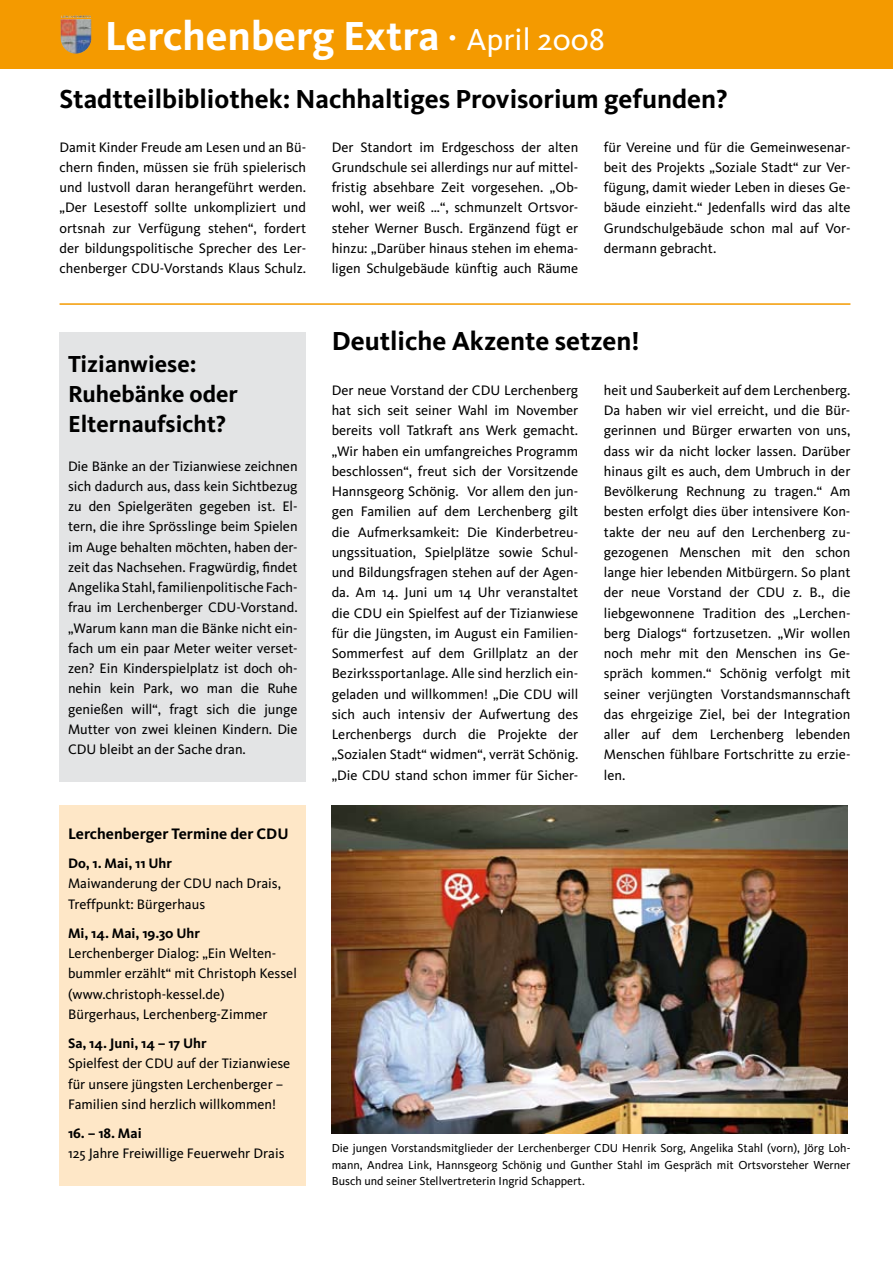
<style>
.page{position:relative;width:893px;height:1263px;background:#fff}
.page>*{position:absolute;margin:0;border:0;box-sizing:border-box;transform-origin:0 0}
.t1{font:700 42px "Kievit";color:#fff}
.t2{font:700 27px "Kievit";color:#000}
.t3{font:700 24px/30px "Kievit";color:#000}
.t4{font:700 15.75px "Kievit";color:#000}
.t5{font:14.25px/20.2px "Kievit";color:#000;text-align:justify}
.t6{font:700 14.25px "Kievit";color:#000}
.t7{font:12px/16.5px "Kievit";color:#000;text-align:justify}
.s1{font-weight:400}
.s2{font-weight:400;font-size:31.5px}
</style>
<div class="page">
<div style="left:0;top:0;width:893px;height:68px;background:#f49a00"></div>
<img style="left:332px;top:806px;width:515px;height:327px">
<div style="left:60px;top:332px;width:246px;height:449px;background:#e3e4e5"></div>
<hr style="left:60px;top:303px;width:790px;height:2px;background:#f49a00">
<div style="left:60px;top:805px;width:246px;height:380px;background:#fee7c7"></div>
<svg style="left:80px;top:15px;width:11px;height:3px"></svg>
<h1 class="t1" style="left:105px;top:11px;width:502px">Lerchenberg Extra <span class="s1">·</span> <span class="s2">April 2008</span></h1>
<h2 class="t2" style="left:60px;top:84px;width:669px">Stadtteilbibliothek: Nachhaltiges Provisorium gefunden?</h2>
<p class="t5" style="left:60px;top:137px;width:248px">Damit Kinder Freude am Lesen und an Bü&shy;chern finden, müssen sie früh spielerisch und lustvoll daran herangeführt werden. „Der Lesestoff sollte unkompliziert und ortsnah zur Verfügung stehen“, fordert der bildungspolitische Sprecher des Ler&shy;chenberger CDU-Vorstands Klaus Schulz.</p>
<p class="t5" style="left:604px;top:137px;width:248px">für Vereine und für die Gemeinwesenar&shy;beit des Projekts „Soziale Stadt“ zur Ver&shy;fügung, damit wieder Leben in dieses Ge&shy;bäude einzieht.“ Jedenfalls wird das alte Grundschulgebäude schon mal auf Vor&shy;dermann gebracht.</p>
<p class="t5" style="left:332px;top:137px;width:248px">Der Standort im Erdgeschoss der alten Grundschule sei allerdings nur auf mittel&shy;fristig absehbare Zeit vorgesehen. „Ob&shy;wohl, wer weiß …“, schmunzelt Ortsvor&shy;steher Werner Busch. Ergänzend fügt er hinzu: „Darüber hinaus stehen im ehema&shy;ligen Schulgebäude künftig auch Räume</p>
<h3 class="t3" style="left:68px;top:349px;width:171px">Tizianwiese:<br>Ruhebänke oder<br>Elternaufsicht?</h3>
<p class="t5" style="left:68px;top:456px;width:231px">Die Bänke an der Tizianwiese zeichnen sich dadurch aus, dass kein Sichtbezug zu den Spielgeräten gegeben ist. El&shy;tern, die ihre Sprösslinge beim Spielen im Auge behalten möchten, haben der&shy;zeit das Nachsehen. Fragwürdig, findet Angelika Stahl, familienpolitische Fach&shy;frau im Lerchenberger CDU-Vorstand. „Warum kann man die Bänke nicht ein&shy;fach um ein paar Meter weiter verset&shy;zen? Ein Kinderspielplatz ist doch oh&shy;nehin kein Park, wo man die Ruhe genießen will“, fragt sich die junge Mutter von zwei kleinen Kindern. Die CDU bleibt an der Sache dran.</p>
<p class="t4" style="left:68px;top:824px;width:222px">Lerchenberger Termine der CDU</p>
<p class="t6" style="left:68px;top:855px;width:105px">Do, 1. Mai, 11 Uhr</p>
<p class="t5" style="left:68px;top:873px;width:214px">Maiwanderung der CDU nach Drais,<br>Treffpunkt: Bürgerhaus</p>
<p class="t6" style="left:68px;top:925px;width:133px">Mi, 14. Mai, 19.30 Uhr</p>
<p class="t5" style="left:68px;top:943px;width:230px;text-align:left">Lerchenberger Dialog: „Ein Welten&shy;bummler erzählt“ mit Christoph Kessel (www.christoph-kessel.de)<br>Bürgerhaus, Lerchenberg-Zimmer</p>
<p class="t6" style="left:68px;top:1035px;width:140px">Sa, 14. Juni, 14 – 17 Uhr</p>
<p class="t5" style="left:68px;top:1053px;width:224px;text-align:left">Spielfest der CDU auf der Tizianwiese für unsere jüngsten Lerchenberger –<br>Familien sind herzlich willkommen!</p>
<p class="t6" style="left:68px;top:1125px;width:75px">16. – 18. Mai</p>
<p class="t5" style="left:68px;top:1143px;width:218px">125 Jahre Freiwillige Feuerwehr Drais</p>
<h2 class="t2" style="left:332px;top:325px;width:310px">Deutliche Akzente setzen!</h2>
<p class="t5" style="left:332px;top:380px;width:248px">Der neue Vorstand der CDU Lerchenberg hat sich seit seiner Wahl im November bereits voll Tatkraft ans Werk gemacht. „Wir haben ein umfangreiches Programm beschlossen“, freut sich der Vorsitzende Hannsgeorg Schönig. Vor allem den jun&shy;gen Familien auf dem Lerchenberg gilt die Aufmerksamkeit: Die Kinderbetreu&shy;ungssituation, Spielplätze sowie Schul&shy;und Bildungsfragen stehen auf der Agen&shy;da. Am 14. Juni um 14 Uhr veranstaltet die CDU ein Spielfest auf der Tizianwiese für die Jüngsten, im August ein Familien-Sommerfest auf dem Grillplatz an der Bezirkssportanlage. Alle sind herzlich ein&shy;geladen und willkommen! „Die CDU will sich auch intensiv der Aufwertung des Lerchenbergs durch die Projekte der „Sozialen Stadt“ widmen“, verrät Schönig. „Die CDU stand schon immer für Sicher-</p>
<p class="t5" style="left:604px;top:380px;width:248px">heit und Sauberkeit auf dem Lerchenberg.<br>Da haben wir viel erreicht, und die Bür&shy;gerinnen und Bürger erwarten von uns, dass wir da nicht locker lassen. Darüber hinaus gilt es auch, dem Umbruch in der Bevölkerung Rechnung zu tragen.“ Am besten erfolgt dies über intensivere Kon&shy;takte der neu auf den Lerchenberg zu&shy;gezogenen Menschen mit den schon lange hier lebenden Mitbürgern. So plant der neue Vorstand der CDU z. B., die liebgewonnene Tradition des „Lerchen&shy;berg Dialogs“ fortzusetzen. „Wir wollen noch mehr mit den Menschen ins Ge&shy;spräch kommen.“ Schönig verfolgt mit seiner verjüngten Vorstandsmannschaft das ehrgeizige Ziel, bei der Integration aller auf dem Lerchenberg lebenden Menschen fühlbare Fortschritte zu erzie&shy;len.</p>
<p class="t7" style="left:332px;top:1140px;width:520px">Die jungen Vorstandsmitglieder der Lerchenberger CDU Henrik Sorg, Angelika Stahl (vorn), Jörg Loh&shy;mann, Andrea Link, Hannsgeorg Schönig und Gunther Stahl im Gespräch mit Ortsvorsteher Werner Busch und seiner Stellvertreterin Ingrid Schappert.</p>
</div>
